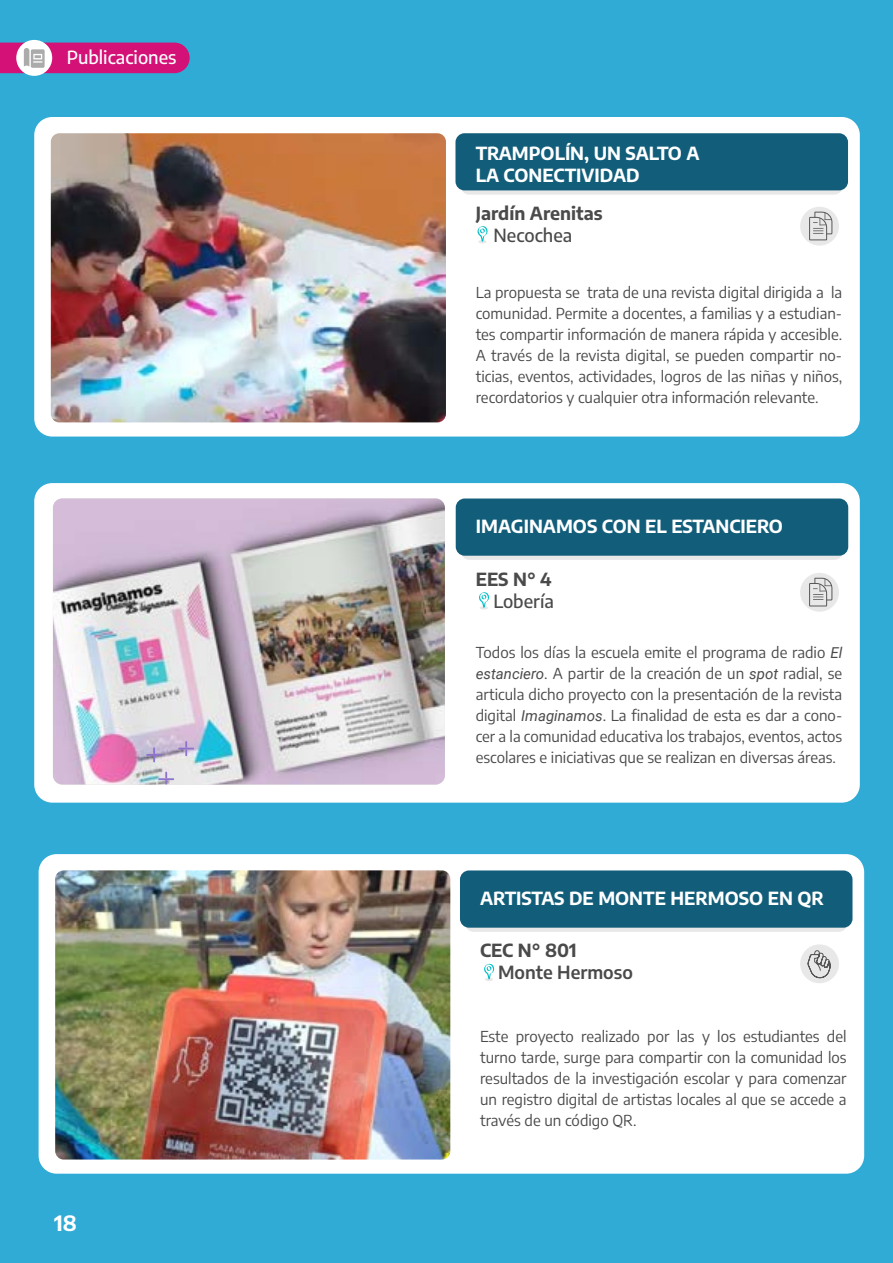
<style>
.page{position:relative;width:893px;height:1263px;background:#2fabd6}
.page>*{position:absolute;margin:0;border:0;box-sizing:border-box;transform-origin:0 0}
.t1{font:700 21px "Encode Sans";color:#fff}
.t2{font:700 18px/21.6px "Encode Sans";color:#fff}
.t3{font:700 18px "Encode Sans";color:#4a4a4a}
.t4{font:500 18px "Encode Sans";color:#4a4a4a}
.t5{font:500 18px "Encode Sans";color:#fff}
.t6{font:600 18px "Encode Sans";color:#4a4a4a}
.t7{font:15px/21px "Encode Sans";color:#4a4a4a;text-align:justify}
.s1{font-family:"Roboto";font-style:italic}
</style>
<div class="page">
<div style="left:34px;top:117px;width:826px;height:320px;background:#fff;border-radius:18px"></div>
<img style="left:51px;top:133px;width:395px;height:289px">
<div style="left:34px;top:483px;width:826px;height:320px;background:#fff;border-radius:18px"></div>
<img style="left:53px;top:498px;width:392px;height:286px">
<svg style="left:146px;top:747px;width:16px;height:15px"></svg>
<svg style="left:158px;top:772px;width:16px;height:13px"></svg>
<svg style="left:178px;top:741px;width:16px;height:15px"></svg>
<div style="left:39px;top:854px;width:825px;height:320px;background:#fff;border-radius:18px"></div>
<img style="left:55px;top:870px;width:395px;height:289px">
<div style="left:460px;top:137px;width:383px;height:58px;background:linear-gradient(to right,#e8e8e8,#e8e8e8);border-radius:9px"></div>
<div style="left:455px;top:133px;width:393px;height:57px;background:#125e7a;border-radius:9px"></div>
<div style="left:461px;top:503px;width:382px;height:57px;background:#e8e8e8;border-radius:9px"></div>
<div style="left:456px;top:498px;width:392px;height:58px;background:#125e7a;border-radius:9px"></div>
<div style="left:465px;top:875px;width:382px;height:57px;background:#e8e8e8;border-radius:9px"></div>
<div style="left:460px;top:870px;width:392px;height:58px;background:#125e7a;border-radius:9px"></div>
<svg style="left:477px;top:226px;width:11px;height:17px"></svg>
<svg style="left:479px;top:592px;width:10px;height:17px"></svg>
<svg style="left:484px;top:963px;width:11px;height:18px"></svg>
<div style="left:800px;top:207px;width:39px;height:39px;background:#e8e8e8;border-radius:50%"></div>
<svg style="left:809px;top:211px;width:24px;height:30px"></svg>
<div style="left:800px;top:573px;width:39px;height:39px;background:#e8e8e8;border-radius:50%"></div>
<svg style="left:809px;top:577px;width:24px;height:30px"></svg>
<div style="left:800px;top:944px;width:39px;height:39px;background:#e8e8e8;border-radius:50%"></div>
<svg style="left:807px;top:653px;width:58px;height:325px"></svg>
<div style="left:16px;top:40px;width:36px;height:36px;background:#fff;border-radius:50%"></div>
<svg style="left:0;top:43px;width:190px;height:30px;background:#d33689"></svg>
<p class="t5" style="left:67px;top:45px;width:111px">Publicaciones</p>
<h1 class="t1" style="left:54px;top:1208px;width:24px">18</h1>
<p class="t2" style="left:476px;top:142px;width:225px">TRAMPOLÍN, UN SALTO A<br>LA CONECTIVIDAD</p>
<p class="t3" style="left:476px;top:201px;width:128px">Jardín Arenitas</p>
<p class="t4" style="left:493px;top:223px;width:80px">Necochea</p>
<p class="t7" style="left:476px;top:281px;width:368px">La propuesta se trata de una revista digital dirigida a la comunidad. Permite a docentes, a familias y a estudian&shy;tes compartir información de manera rápida y accesible.<br>A través de la revista digital, se pueden compartir no&shy;ticias, eventos, actividades, logros de las niñas y niños, recordatorios y cualquier otra información relevante.</p>
<p class="t2" style="left:476px;top:515px;width:309px">IMAGINAMOS CON EL ESTANCIERO</p>
<p class="t3" style="left:476px;top:567px;width:78px">EES N° 4</p>
<p class="t4" style="left:493px;top:589px;width:62px">Lobería</p>
<p class="t7" style="left:476px;top:642px;width:368px">Todos los días la escuela emite el programa de radio <span class="s1">El estanciero</span>. A partir de la creación de un <span class="s1">spot</span> radial, se articula dicho proyecto con la presentación de la revista digital <span class="s1">Imaginamos</span>. La finalidad de esta es dar a cono&shy;cer a la comunidad educativa los trabajos, eventos, actos escolares e iniciativas que se realizan en diversas áreas.</p>
<p class="t2" style="left:480px;top:886px;width:345px">ARTISTAS DE MONTE HERMOSO EN QR</p>
<p class="t3" style="left:480px;top:938px;width:98px">CEC N° 801</p>
<p class="t6" style="left:498px;top:960px;width:136px">Monte Hermoso</p>
<p class="t7" style="left:480px;top:1025px;width:368px">Este proyecto realizado por las y los estudiantes del turno tarde, surge para compartir con la comunidad los resultados de la investigación escolar y para comenzar un registro digital de artistas locales al que se accede a través de un código QR.</p>
</div>
